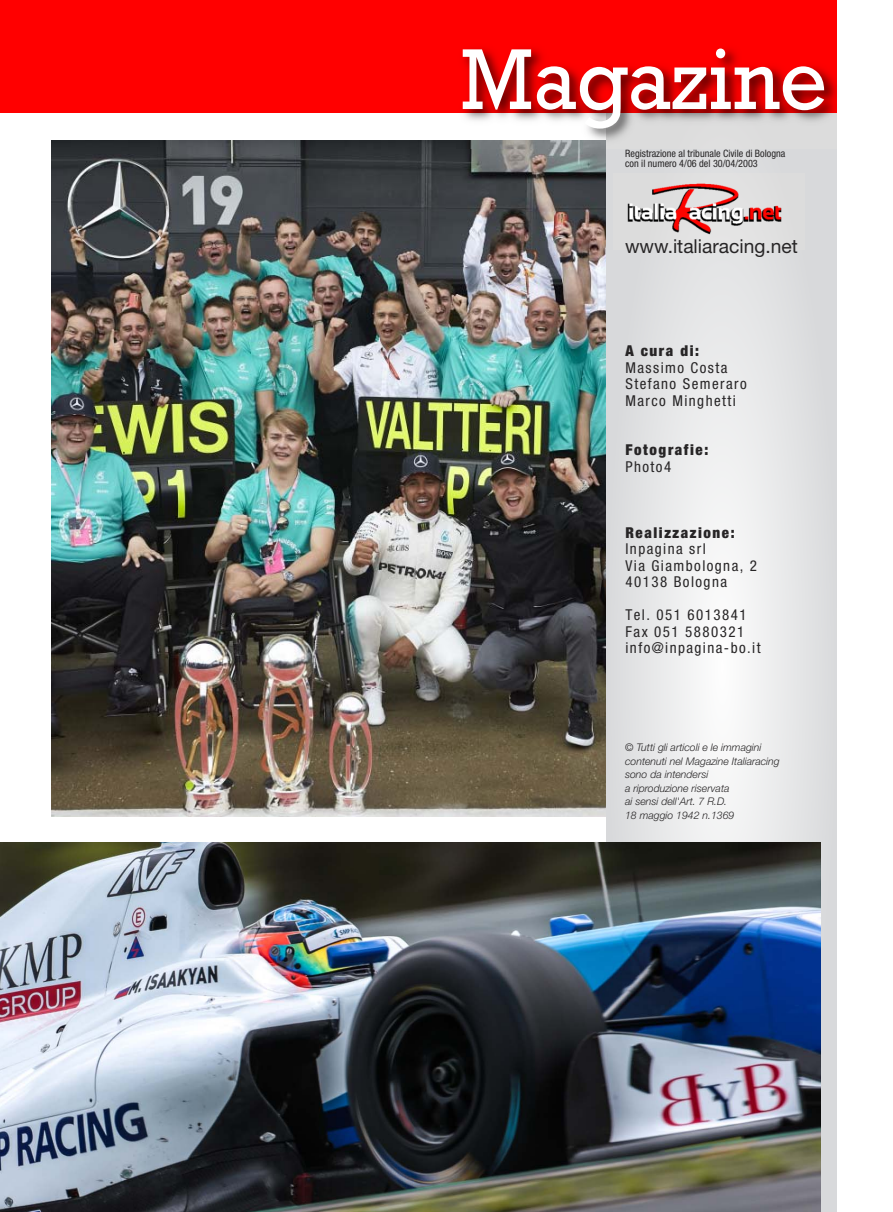
<style>
.page{position:relative;width:893px;height:1212px;background:#fff}
.page>*{position:absolute;margin:0;border:0;box-sizing:border-box;transform-origin:0 0}
.t1{font:19.2px "Helvetica Neue";color:#272526}
.t2{font:condensed 15px/16.5px "Helvetica Neue LT Std";letter-spacing:.095em;color:#272526}
.t3{font:900 condensed 15px "Helvetica Neue LT Std";letter-spacing:.105em;color:#272526}
.t4{font:italic 300 10.5px/13.5px "Helvetica Neue";color:#272526}
.t5{font:condensed 10.2px/10.1px "Helvetica Neue LT Std";color:#272526}
</style>
<div class="page">
<img style="left:51px;top:140px;width:556px;height:676px">
<svg style="left:607px;top:148px;width:230px;height:1064px"></svg>
<div style="left:0;top:0;width:836px;height:112px;background:#f00"></div>
<img style="left:456px;top:42px;width:381px;height:106px">
<svg style="left:836px;top:91px;width:1px;height:21px"></svg>
<svg style="left:463px;top:49px;width:361px;height:80px"></svg>
<img style="left:0;top:842px;width:820px;height:370px">
<img style="left:613px;top:174px;width:191px;height:75px">
<p class="t5" style="left:625px;top:149px;width:162px">Registrazione al tribunale Civile di Bologna con il numero 4/06 del 30/04/2003</p>
<h1 class="t1" style="left:625px;top:235px;width:174px">www.italiaracing.net</h1>
<h2 class="t3" style="left:625px;top:345px;width:75px">A cura di:</h2>
<h2 class="t2" style="left:625px;top:360px;width:123px">Massimo Costa<br>Stefano Semeraro<br>Marco Minghetti</h2>
<h2 class="t3" style="left:625px;top:444px;width:84px">Fotografie:</h2>
<h2 class="t2" style="left:625px;top:459px;width:47px">Photo4</h2>
<h2 class="t3" style="left:625px;top:527px;width:111px">Realizzazione:</h2>
<h2 class="t2" style="left:625px;top:542px;width:133px">Inpagina srl<br>Via Giambologna, 2<br>40138 Bologna</h2>
<h2 class="t2" style="left:625px;top:608px;width:137px">Tel. 051 6013841<br>Fax 051 5880321 info@inpagina-bo.it</h2>
<p class="t4" style="left:625px;top:742px;width:156px">© Tutti gli articoli e le immagini contenuti nel Magazine Italiaracing sono da intendersi<br>a riproduzione riservata<br>ai sensi dell'Art. 7 R.D.<br>18 maggio 1942 n.1369</p>
</div>
